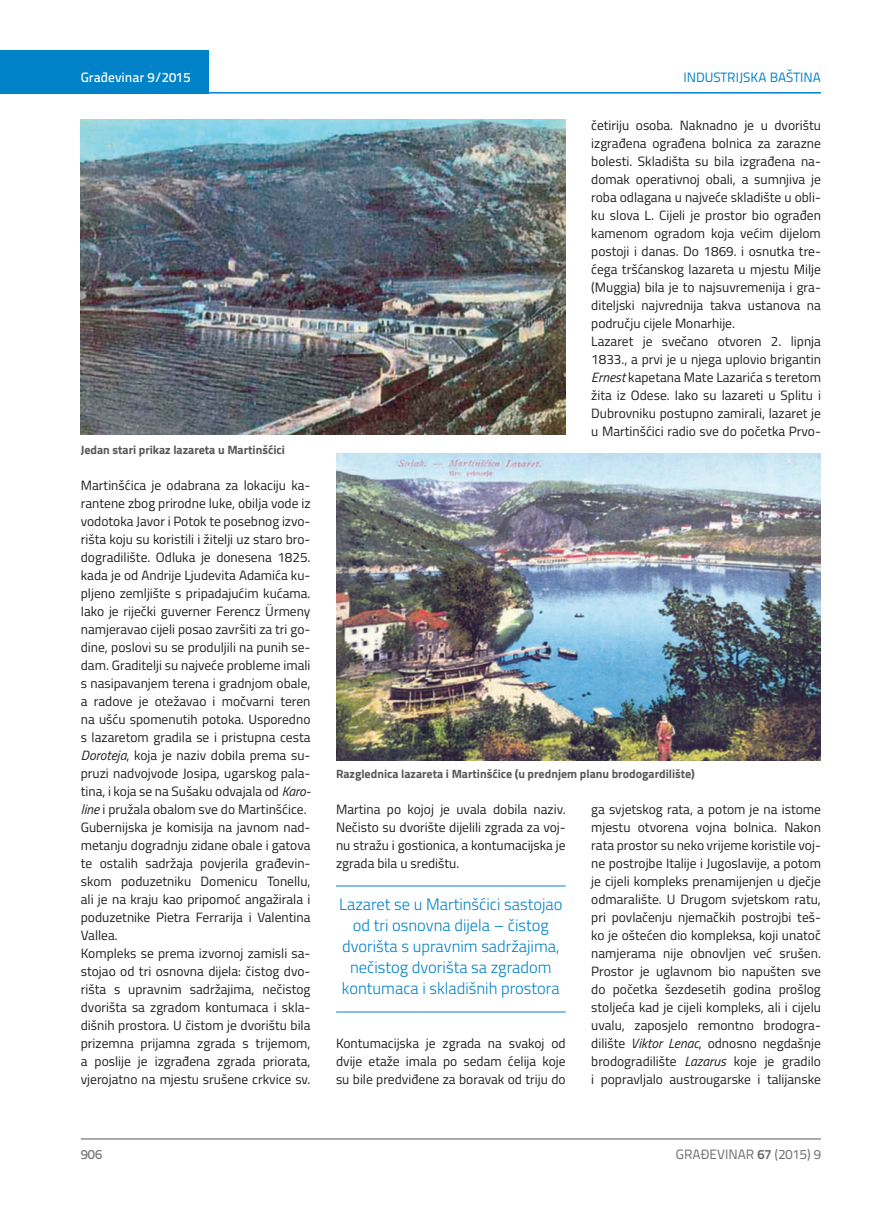
<style>
.page{position:relative;width:872px;height:1212px;background:#fff}
.page>*{position:absolute;margin:0;border:0;box-sizing:border-box;transform-origin:0 0}
.t1{font:300 16.5px/21px "Titillium";color:#0082c8;text-align:center}
.t2{font:13.5px/18px "Titillium";color:#231f20;text-align:justify}
.t3{font:13.5px "Titillium Text 22 L";color:#6c6d70}
.t4{font:13.5px "Titillium Text 22 L";color:#0082c8}
.t5{font:500 13.5px "Titillium Text 22 L";color:#fff}
.t6{font:500 13.5px "Titillium Text 22 L";color:#787a7d}
.t7{font:700 12px "Titillium";color:#57585a}
.s1{font-style:italic}
.s2{font-weight:700}
</style>
<div class="page">
<hr style="left:81px;top:1139px;width:740px;height:1px;background:#57585a">
<div style="left:0;top:50px;width:208px;height:44px;background:#0082c8"></div>
<hr style="left:0;top:92px;width:821px;height:2px;background:#0082c8">
<hr style="left:336px;top:886px;width:230px;height:1px;background:#0082c8">
<hr style="left:336px;top:1012px;width:230px;height:1px;background:#0082c8">
<img style="left:81px;top:120px;width:485px;height:314px">
<img style="left:336px;top:454px;width:485px;height:306px">
<p class="t5" style="left:81px;top:67px;width:111px">Građevinar 9/2015</p>
<p class="t4" style="left:683px;top:68px;width:139px">INDUSTRIJSKA BAŠTINA</p>
<p class="t7" style="left:81px;top:440px;width:206px">Jedan stari prikaz lazareta u Martinšćici</p>
<p class="t2" style="left:81px;top:475px;width:231px;text-align:left">Martinšćica je odabrana za lokaciju ka&shy;rantene zbog prirodne luke, obilja vode iz vodotoka Javor i Potok te posebnog izvo&shy;rišta koju su koristili i žitelji uz staro bro&shy;dogradilište. Odluka je donesena 1825. kada je od Andrije Ljudevita Adamića ku&shy;pljeno zemljište s pripadajućim kućama.<br>Iako je riječki guverner Ferencz Ürmeny namjeravao cijeli posao završiti za tri go&shy;dine, poslovi su se produljili na punih se&shy;dam. Graditelji su najveće probleme imali s nasipavanjem terena i gradnjom obale, a radove je otežavao i močvarni teren na ušću spomenutih potoka. Usporedno s lazaretom gradila se i pristupna cesta <span class="s1">Doroteja</span>, koja je naziv dobila prema su&shy;pruzi nadvojvode Josipa, ugarskog pala&shy;tina, i koja se na Sušaku odvajala od <span class="s1">Karo&shy;line</span> i pružala obalom sve do Martinšćice.<br>Gubernijska je komisija na javnom nad&shy;metanju dogradnju zidane obale i gatova te ostalih sadržaja povjerila građevin&shy;skom poduzetniku Domenicu Tonellu, ali je na kraju kao pripomoć angažirala i poduzetnike Pietra Ferrarija i Valentina Vallea.<br>Kompleks se prema izvornoj zamisli sa&shy;stojao od tri osnovna dijela: čistog dvo&shy;rišta s upravnim sadržajima, nečistog dvorišta sa zgradom kontumaca i skla&shy;dišnih prostora. U čistom je dvorištu bila prizemna prijamna zgrada s trijemom, a poslije je izgrađena zgrada priorata, vjerojatno na mjestu srušene crkvice sv.</p>
<p class="t2" style="left:591px;top:115px;width:231px;text-align:left">četiriju osoba. Naknadno je u dvorištu izgrađena ograđena bolnica za zarazne bolesti. Skladišta su bila izgrađena na&shy;domak operativnoj obali, a sumnjiva je roba odlagana u najveće skladište u obli&shy;ku slova L. Cijeli je prostor bio ograđen kamenom ogradom koja većim dijelom postoji i danas. Do 1869. i osnutka tre&shy;ćega tršćanskog lazareta u mjestu Milje (Muggia) bila je to najsuvremenija i gra&shy;diteljski najvrednija takva ustanova na području cijele Monarhije.<br>Lazaret je svečano otvoren 2. lipnja 1833., a prvi je u njega uplovio brigantin <span class="s1">Ernest</span> kapetana Mate Lazarića s teretom žita iz Odese. Iako su lazareti u Splitu i Dubrovniku postupno zamirali, lazaret je u Martinšćici radio sve do početka Prvo-</p>
<p class="t7" style="left:336px;top:765px;width:360px">Razglednica lazareta i Martinšćice (u prednjem planu brodogardilište)</p>
<p class="t2" style="left:336px;top:800px;width:231px">Martina po kojoj je uvala dobila naziv.<br>Nečisto su dvorište dijelili zgrada za voj&shy;nu stražu i gostionica, a kontumacijska je zgrada bila u središtu.</p>
<p class="t1" style="left:339px;top:893px;width:225px">Lazaret se u Martinšćici sastojao od tri osnovna dijela – čistog dvorišta s upravnim sadržajima, nečistog dvorišta sa zgradom kontumaca i skladišnih prostora</p>
<p class="t2" style="left:336px;top:1034px;width:231px">Kontumacijska je zgrada na svakoj od dvije etaže imala po sedam ćelija koje su bile predviđene za boravak od triju do</p>
<p class="t2" style="left:591px;top:800px;width:231px">ga svjetskog rata, a potom je na istome mjestu otvorena vojna bolnica. Nakon rata prostor su neko vrijeme koristile voj&shy;ne postrojbe Italije i Jugoslavije, a potom je cijeli kompleks prenamijenjen u dječje odmaralište. U Drugom svjetskom ratu, pri povlačenju njemačkih postrojbi teš&shy;ko je oštećen dio kompleksa, koji unatoč namjerama nije obnovljen već srušen.<br>Prostor je uglavnom bio napušten sve do početka šezdesetih godina prošlog stoljeća kad je cijeli kompleks, ali i cijelu uvalu, zaposjelo remontno brodogra&shy;dilište <span class="s1">Viktor Lenac</span>, odnosno negdašnje brodogradilište <span class="s1">Lazarus</span> koje je gradilo i popravljalo austrougarske i talijanske</p>
<p class="t6" style="left:81px;top:1144px;width:23px">906</p>
<p class="t3" style="left:676px;top:1144px;width:146px">GRAĐEVINAR <span class="s2">67</span> (2015) 9</p>
</div>
